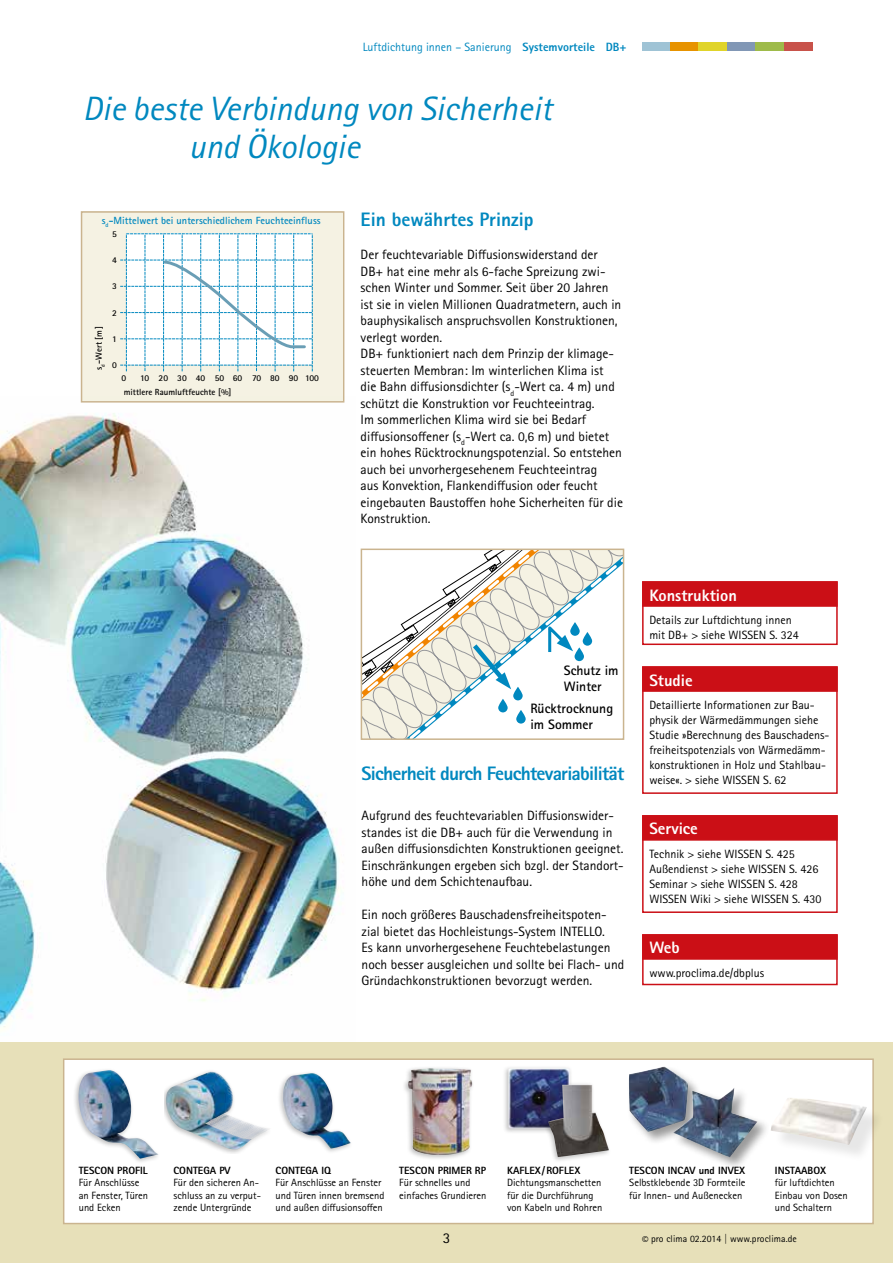
<style>
.page{position:relative;width:893px;height:1263px;background:#fff}
.page>*{position:absolute;margin:0;border:0;box-sizing:border-box;transform-origin:0 0}
.t1{font:italic 33.75px/37.5px "Rotis Sans Serif Pro";color:#0088bf}
.t2{font:800 19.5px "Rotis Sans Serif Pro";letter-spacing:-.04em;color:#0088bf}
.t3{font:800 19.5px "Rotis Sans Serif Pro";color:#0088bf}
.t4{font:800 16.5px "Rotis Sans Serif Pro";color:#fff}
.t5{font:15px "Rotis Sans Serif Pro";color:#000}
.t6{font:700 13.65px/16.4px "Rotis Sans Serif Pro";color:#000}
.t7{font:13.5px/16.5px "Rotis Sans Serif Pro";color:#000}
.t8{font:12px/15px "Rotis Sans Serif Pro";color:#000}
.t9{font:12px "Rotis Sans Serif Pro";color:#0088bf}
.t10{font:10.5px/12.6px "Rotis Sans Serif Pro";color:#000}
.t11{font:800 10.5px "Rotis Sans Serif Pro";color:#000}
.t12{font:700 10.35px "Agfa Rotis Sans Serif";color:#0088bf}
.t13{font:9.75px "Rotis Sans Serif Pro";letter-spacing:.01em;color:#000}
.t14{font:700 8.85px "Agfa Rotis Sans Serif";color:#000}
.s1{font-weight:800}
.s2{font-size:12.75px}
</style>
<div class="page">
<div style="left:642px;top:43px;width:28px;height:8px;background:#9fc3d5"></div>
<div style="left:670px;top:43px;width:29px;height:8px;background:#e79300"></div>
<div style="left:699px;top:43px;width:28px;height:8px;background:#e0d42a"></div>
<div style="left:727px;top:43px;width:28px;height:8px;background:#8197b5"></div>
<div style="left:755px;top:43px;width:29px;height:8px;background:#9ebb4a"></div>
<div style="left:784px;top:43px;width:28px;height:8px;background:#c8524a"></div>
<svg style="left:364px;top:552px;width:257px;height:185px"></svg>
<div style="left:361px;top:549px;width:263px;height:191px;border:2px solid #cab48f"></div>
<img style="left:0;top:396px;width:355px;height:647px">
<div style="left:84px;top:214px;width:257px;height:186px;background:#f5f2e3"></div>
<svg style="left:120px;top:234px;width:193px;height:137px"></svg>
<div style="left:81px;top:211px;width:263px;height:192px;border:2px solid #cab48f"></div>
<div style="left:0;top:1043px;width:893px;height:220px;background:#e7e0b9"></div>
<div style="left:642px;top:581px;width:196px;height:64px;border:2px solid #cb0f16"></div>
<div style="left:642px;top:581px;width:196px;height:26px;background:#cb0f16;border:2px solid #cb0f16"></div>
<div style="left:642px;top:666px;width:196px;height:128px;border:2px solid #cb0f16"></div>
<div style="left:642px;top:666px;width:196px;height:26px;background:#cb0f16;border:2px solid #cb0f16"></div>
<div style="left:642px;top:815px;width:196px;height:98px;border:2px solid #cb0f16"></div>
<div style="left:642px;top:815px;width:196px;height:26px;background:#cb0f16;border:2px solid #cb0f16"></div>
<div style="left:642px;top:934px;width:196px;height:51px;border:2px solid #cb0f16"></div>
<div style="left:642px;top:934px;width:196px;height:26px;background:#cb0f16;border:2px solid #cb0f16"></div>
<div style="left:63px;top:1058px;width:811px;height:166px;background:#fff;border:2px solid #cab48f"></div>
<div style="left:774px;top:1100px;width:111px;height:63px;background:#000;opacity:.1"></div>
<img style="left:776px;top:1098px;width:13px;height:20px">
<div style="left:72px;top:1067px;width:89px;height:97px;background:#000;opacity:.25"></div>
<img style="left:78px;top:1070px;width:81px;height:89px">
<div style="left:277px;top:1070px;width:76px;height:84px;background:#000;opacity:.25"></div>
<img style="left:284px;top:1073px;width:27px;height:15px">
<div style="left:165px;top:1069px;width:106px;height:85px;background:#000;opacity:.25"></div>
<img style="left:166px;top:1071px;width:105px;height:78px">
<div style="left:627px;top:1065px;width:75px;height:80px;background:#000;opacity:.4"></div>
<img style="left:629px;top:1066px;width:59px;height:66px">
<div style="left:672px;top:1087px;width:99px;height:84px;background:#000;opacity:.4"></div>
<img style="left:673px;top:1088px;width:61px;height:63px">
<div style="left:502px;top:1065px;width:71px;height:69px;background:#000;opacity:.25"></div>
<img style="left:508px;top:1068px;width:62px;height:60px">
<div style="left:542px;top:1081px;width:69px;height:82px;background:#000;opacity:.25"></div>
<img style="left:548px;top:1085px;width:61px;height:72px">
<div style="left:402px;top:1065px;width:73px;height:96px;background:#000;opacity:.25"></div>
<img style="left:408px;top:1068px;width:21px;height:85px">
<p class="t9" style="left:363px;top:40px;width:265px">Luftdichtung innen – Sanierung <span class="s1">Systemvorteile DB+</span></p>
<h1 class="t1" style="left:189px;top:91px;width:365px;text-indent:-106px">Die beste Verbindung von Sicherheit und Ökologie</h1>
<p class="t12" style="left:102px;top:214px;width:220px">s<sub>d</sub>-Mittelwert bei unterschiedlichem Feuchteeinfluss</p>
<p class="t14" style="left:112px;top:228px;width:6px">5</p>
<p class="t14" style="left:112px;top:254px;width:6px">4</p>
<p class="t14" style="left:112px;top:281px;width:6px">3</p>
<p class="t14" style="left:112px;top:307px;width:6px">2</p>
<p class="t14" style="left:112px;top:333px;width:6px">1</p>
<p class="t14" style="left:112px;top:359px;width:6px">0</p>
<p class="t14" style="left:93px;top:370px;width:45px;rotate:-90deg">s<sub>d</sub>-Wert [m]</p>
<p class="t14" style="left:122px;top:373px;width:6px">0</p>
<p class="t14" style="left:140px;top:373px;width:180px">10 20 30 40 50 60 70 80 90 100</p>
<p class="t14" style="left:124px;top:386px;width:109px">mittlere Raumluftfeuchte [%]</p>
<h2 class="t3" style="left:361px;top:207px;width:174px">Ein bewährtes Prinzip</h2>
<p class="t7" style="left:361px;top:246px;width:264px">Der feuchtevariable Diffusionswiderstand der DB+ hat eine mehr als 6-fache Spreizung zwi&shy;schen Winter und Sommer. Seit über 20 Jahren ist sie in vielen Millionen Quadratmetern, auch in bauphysikalisch anspruchsvollen Konstruktionen, verlegt worden.<br>DB+ funktioniert nach dem Prinzip der klimage&shy;steuerten Membran: Im winterlichen Klima ist<br>die Bahn diffusionsdichter (s<sub>d</sub>-Wert ca. 4 m) und schützt die Konstruktion vor Feuchteeintrag.<br>Im sommerlichen Klima wird sie bei Bedarf diffusionsoffener (s<sub>d</sub>-Wert ca. 0,6 m) und bietet ein hohes Rücktrocknungspotenzial. So entstehen auch bei unvorhergesehenem Feuchteeintrag<br>aus Konvektion, Flankendiffusion oder feucht eingebauten Baustoffen hohe Sicherheiten für die Konstruktion.</p>
<p class="t6" style="left:564px;top:662px;width:56px">Schutz im<br>Winter</p>
<p class="t6" style="left:530px;top:700px;width:84px">Rücktrocknung im Sommer</p>
<h2 class="t2" style="left:362px;top:761px;width:264px">Sicherheit durch Feuchtevariabilität</h2>
<p class="t7" style="left:362px;top:807px;width:264px">Aufgrund des feuchtevariablen Diffusionswider&shy;standes ist die DB+ auch für die Verwendung in außen diffusionsdichten Konstruktionen geeignet.<br>Einschränkungen ergeben sich bzgl. der Standort&shy;höhe und dem Schichtenaufbau.</p>
<p class="t7" style="left:362px;top:906px;width:264px">Ein noch größeres Bauschadensfreiheitspoten&shy;zial bietet das Hochleistungs-System INTELLO.<br>Es kann unvorhergesehene Feuchtebelastungen noch besser ausgleichen und sollte bei Flach- und Gründachkonstruktionen bevorzugt werden.</p>
<p class="t4" style="left:649px;top:584px;width:89px">Konstruktion</p>
<p class="t8" style="left:649px;top:612px;width:151px">Details zur Luftdichtung innen mit DB+ &gt; siehe WISSEN S. 324</p>
<p class="t4" style="left:649px;top:669px;width:45px">Studie</p>
<p class="t8" style="left:649px;top:698px;width:182px">Detaillierte Informationen zur Bau&shy;physik der Wärmedämmungen siehe Studie »Berechnung des Bauschadens&shy;freiheitspotenzials von Wärmedämm&shy;konstruktionen in Holz und Stahlbau&shy;weise«. &gt; siehe WISSEN S. 62</p>
<p class="t4" style="left:649px;top:818px;width:50px">Service</p>
<p class="t8" style="left:649px;top:846px;width:174px">Technik &gt; siehe WISSEN S. 425<br>Außendienst &gt; siehe WISSEN S. 426<br>Seminar &gt; siehe WISSEN S. 428<br>WISSEN Wiki &gt; siehe WISSEN S. 430</p>
<p class="t4" style="left:649px;top:937px;width:32px">Web</p>
<p class="t8" style="left:649px;top:965px;width:116px">www.proclima.de/dbplus</p>
<p class="t11" style="left:79px;top:1163px;width:71px">TESCON PROFIL</p>
<p class="t10" style="left:79px;top:1176px;width:71px">Für Anschlüsse an Fenster, Türen und Ecken</p>
<p class="t11" style="left:173px;top:1163px;width:59px">CONTEGA PV</p>
<p class="t10" style="left:173px;top:1176px;width:89px">Für den sicheren An&shy;schluss an zu verput&shy;zende Untergründe</p>
<p class="t11" style="left:276px;top:1163px;width:57px">CONTEGA IQ</p>
<p class="t10" style="left:276px;top:1176px;width:110px">Für Anschlüsse an Fenster und Türen innen bremsend und außen diffusionsoffen</p>
<p class="t11" style="left:399px;top:1163px;width:88px">TESCON PRIMER RP</p>
<p class="t10" style="left:399px;top:1176px;width:89px">Für schnelles und einfaches Grundieren</p>
<p class="t11" style="left:507px;top:1163px;width:75px">KAFLEX/ROFLEX</p>
<p class="t10" style="left:507px;top:1176px;width:97px">Dichtungsmanschetten für die Durchführung von Kabeln und Rohren</p>
<p class="t11" style="left:629px;top:1163px;width:117px">TESCON INCAV und INVEX</p>
<p class="t10" style="left:629px;top:1176px;width:118px">Selbstklebende 3D Formteile für Innen- und Außenecken</p>
<p class="t11" style="left:775px;top:1163px;width:53px">INSTAABOX</p>
<p class="t10" style="left:775px;top:1176px;width:74px">für luftdichten<br>Einbau von Dosen und Schaltern</p>
<p class="t5" style="left:443px;top:1229px;width:9px">3</p>
<p class="t13" style="left:642px;top:1233px;width:156px"><span class="s2">©</span> pro clima 02.2014 | www.proclima.de</p>
</div>
